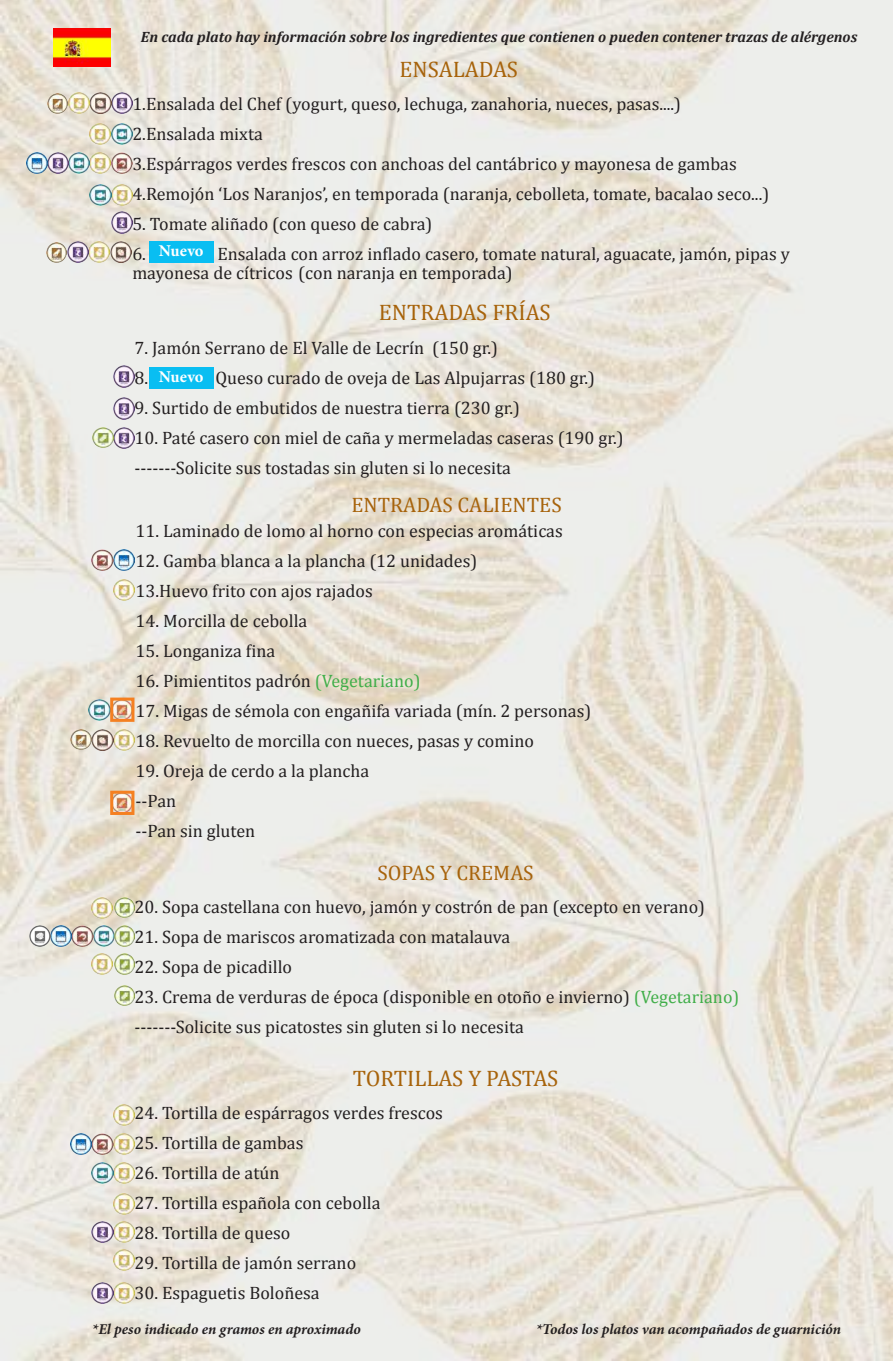
<style>
.page{position:relative;width:893px;height:1361px;background:#fff}
.page>*{position:absolute;margin:0;border:0;box-sizing:border-box;transform-origin:0 0}
.t1{font:22.5px "Cambria Math";color:#a7630b}
.t2{font:21px "Cambria Math";color:#a7630b}
.t3{font:18px/30px "Cambria";color:#231f20}
.t4{font:700 16.5px "Minion Pro";color:#fff}
.t5{font:italic 700 15px "Cambria";color:#231f20}
.t6{font:italic 700 15px "Minion Pro";color:#231f20}
.s1{color:#40ae49}
</style>
<div class="page">
<img style="left:0;top:0;width:893px;height:1361px">
<img style="left:53px;top:29px;width:58px;height:38px">
<img style="left:47px;top:92px;width:85px;height:22px">
<img style="left:90px;top:123px;width:42px;height:21px">
<img style="left:26px;top:153px;width:106px;height:21px">
<img style="left:90px;top:185px;width:42px;height:21px">
<img style="left:92px;top:1221px;width:42px;height:21px">
<img style="left:113px;top:1193px;width:21px;height:21px">
<img style="left:92px;top:1162px;width:42px;height:22px">
<img style="left:71px;top:1133px;width:63px;height:21px">
<img style="left:113px;top:1104px;width:21px;height:21px">
<img style="left:113px;top:1249px;width:21px;height:21px">
<img style="left:92px;top:1282px;width:42px;height:21px">
<img style="left:111px;top:212px;width:21px;height:21px">
<img style="left:92px;top:897px;width:42px;height:21px">
<img style="left:92px;top:954px;width:42px;height:20px">
<img style="left:29px;top:925px;width:106px;height:22px">
<img style="left:114px;top:985px;width:20px;height:21px">
<img style="left:113px;top:366px;width:21px;height:21px">
<img style="left:113px;top:398px;width:21px;height:21px">
<img style="left:93px;top:427px;width:41px;height:22px">
<div style="left:149px;top:241px;width:65px;height:22px;background:#09bef2"></div>
<img style="left:46px;top:241px;width:85px;height:22px">
<img style="left:92px;top:549px;width:42px;height:21px">
<img style="left:113px;top:579px;width:21px;height:21px">
<img style="left:89px;top:699px;width:21px;height:21px">
<img style="left:114px;top:701px;width:16px;height:17px">
<div style="left:110px;top:697px;width:24px;height:25px;border:3px solid #f58021"></div>
<img style="left:71px;top:729px;width:63px;height:21px">
<img style="left:114px;top:794px;width:16px;height:17px">
<div style="left:110px;top:790px;width:24px;height:25px;border:3px solid #f58021"></div>
<div style="left:149px;top:367px;width:65px;height:22px;background:#09bef2"></div>
<p class="t5" style="left:141px;top:26px;width:718px">En cada plato hay información sobre los ingredientes que contienen o pueden contener trazas de alérgenos</p>
<p class="t1" style="left:399px;top:56px;width:120px">ENSALADAS</p>
<p class="t3" style="left:132px;top:89px;width:638px">1.Ensalada del Chef (yogurt, queso, lechuga, zanahoria, nueces, pasas....)<br>2.Ensalada mixta<br>3.Espárragos verdes frescos con anchoas del cantábrico y mayonesa de gambas 4.Remojón ‘Los Naranjos’, en temporada (naranja, cebolleta, tomate, bacalao seco...)</p>
<p class="t3" style="left:132px;top:209px;width:302px">5. Tomate aliñado (con queso de cabra)<br>6.</p>
<p class="t4" style="left:159px;top:239px;width:46px">Nuevo</p>
<p class="t3" style="left:132px;top:244px;width:659px;line-height:19.5px;text-indent:85px">Ensalada con arroz inflado casero, tomate natural, aguacate, jamón, pipas y mayonesa de cítricos (con naranja en temporada)</p>
<p class="t1" style="left:379px;top:299px;width:173px">ENTRADAS FRÍAS</p>
<p class="t3" style="left:134px;top:332px;width:365px">7. Jamón Serrano de El Valle de Lecrín (150 gr.)<br>8.</p>
<p class="t3" style="left:215px;top:362px;width:381px">Queso curado de oveja de Las Alpujarras (180 gr.)</p>
<p class="t3" style="left:134px;top:392px;width:387px">9. Surtido de embutidos de nuestra tierra (230 gr.)</p>
<p class="t3" style="left:134px;top:422px;width:491px">10. Paté casero con miel de caña y mermeladas caseras (190 gr.) -------Solicite sus tostadas sin gluten si lo necesita</p>
<p class="t4" style="left:159px;top:365px;width:46px">Nuevo</p>
<p class="t2" style="left:351px;top:492px;width:212px">ENTRADAS CALIENTES</p>
<p class="t3" style="left:136px;top:515px;width:429px">11. Laminado de lomo al horno con especias aromáticas</p>
<p class="t3" style="left:136px;top:545px;width:343px">12. Gamba blanca a la plancha (12 unidades)<br>13.Huevo frito con ajos rajados</p>
<p class="t3" style="left:136px;top:605px;width:173px">14. Morcilla de cebolla</p>
<p class="t3" style="left:136px;top:635px;width:141px">15. Longaniza fina</p>
<p class="t3" style="left:136px;top:665px;width:286px">16. Pimientitos padrón <span class="s1">(Vegetariano)</span></p>
<p class="t3" style="left:136px;top:695px;width:457px">17. Migas de sémola con engañifa variada (mín. 2 personas)</p>
<p class="t3" style="left:136px;top:725px;width:400px">18. Revuelto de morcilla con nueces, pasas y comino</p>
<p class="t3" style="left:136px;top:755px;width:235px">19. Oreja de cerdo a la plancha --Pan<br>--Pan sin gluten</p>
<p class="t2" style="left:377px;top:860px;width:158px">SOPAS Y CREMAS</p>
<p class="t3" style="left:134px;top:892px;width:572px">20. Sopa castellana con huevo, jamón y costrón de pan (excepto en verano)</p>
<p class="t3" style="left:134px;top:922px;width:377px">21. Sopa de mariscos aromatizada con matalauva</p>
<p class="t3" style="left:134px;top:952px;width:159px">22. Sopa de picadillo</p>
<p class="t3" style="left:134px;top:982px;width:606px">23. Crema de verduras de época (disponible en otoño e invierno) <span class="s1">(Vegetariano) </span>-------Solicite sus picatostes sin gluten si lo necesita</p>
<p class="t1" style="left:353px;top:1065px;width:207px">TORTILLAS Y PASTAS</p>
<p class="t3" style="left:134px;top:1098px;width:310px">24. Tortilla de espárragos verdes frescos</p>
<p class="t3" style="left:134px;top:1128px;width:171px">25. Tortilla de gambas</p>
<p class="t3" style="left:134px;top:1158px;width:146px">26. Tortilla de atún</p>
<p class="t3" style="left:134px;top:1188px;width:248px">27. Tortilla española con cebolla</p>
<p class="t3" style="left:134px;top:1218px;width:157px">28. Tortilla de queso</p>
<p class="t3" style="left:134px;top:1248px;width:223px">29. Tortilla de jamón serrano</p>
<p class="t3" style="left:134px;top:1278px;width:187px">30. Espaguetis Boloñesa</p>
<p class="t6" style="left:92px;top:1318px;width:270px">*El peso indicado en gramos en aproximado</p>
<p class="t6" style="left:536px;top:1318px;width:307px">*Todos los platos van acompañados de guarnición</p>
</div>
